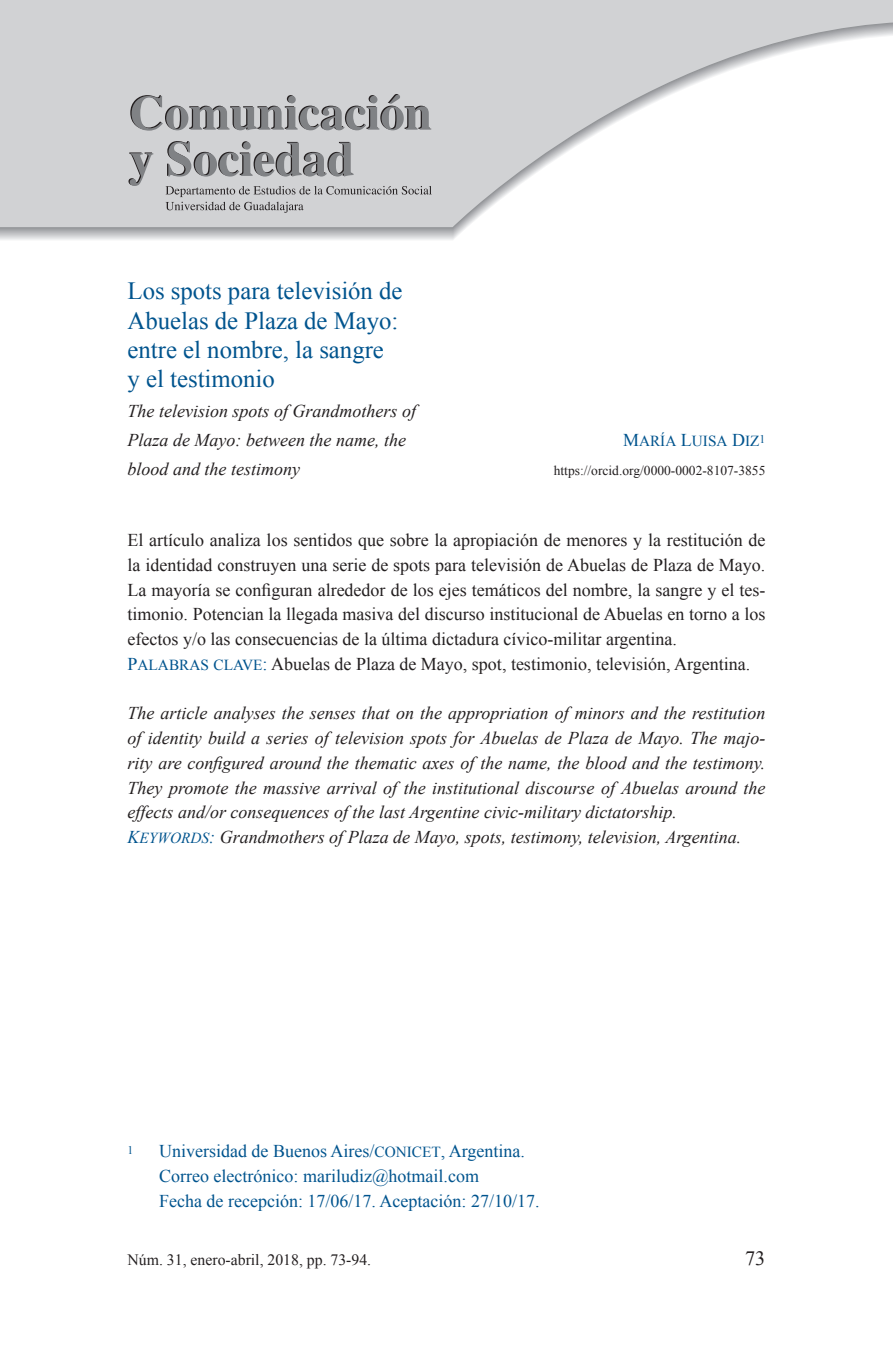
<style>
.page{position:relative;width:893px;height:1372px;background:#fff}
.page>*{position:absolute;margin:0;border:0;box-sizing:border-box;transform-origin:0 0}
.t1{font:24.75px/29.2px "Times New Roman";color:#00548e}
.t2{font:20.25px "Times New Roman";color:#231f20}
.t3{font:italic 18px/24.8px "Times New Roman";color:#231f20}
.t4{font:18px/24.8px "Times New Roman";color:#231f20}
.t5{font:18px/24.8px "Times New Roman";color:#00548e}
.t6{font:15.75px "Times New Roman";color:#231f20}
.t7{font:15.3px "Times New Roman PSMT SC850";color:#00548e}
.t8{font:13.5px "Times New Roman";color:#231f20}
.t9{font:11.7px "Times New Roman";color:#00548e}
.s1{font-size:18px}
.s2{font-family:"Times New Roman PSMT SC850";color:#00548e}
.s3{font-family:"Times New Roman PSMT SC850";font-size:15.3px;color:#00548e}
.s4{font-family:"Times New Roman PS Italic MT SC850";font-style:normal;color:#00548e}
.s5{font-family:"Times New Roman PS Italic MT SC850";font-style:normal;font-size:15.3px;color:#00548e}
.s6{font-family:"Times New Roman PSMT SC850";font-size:15.3px}
</style>
<div class="page">
<svg style="left:0;top:0;width:893px;height:227px;fill:#d1d2d4"></svg>
<svg style="left:130px;top:94px;width:301px;height:37px;background:#a9aaac"></svg>
<svg style="left:128px;top:152px;width:25px;height:34px"></svg>
<svg style="left:167px;top:141px;width:187px;height:35px;background:#a4a5a7"></svg>
<svg style="left:166px;top:186px;width:266px;height:27px;background:#bcbcbe"></svg>
<h1 class="t1" style="left:128px;top:276px;width:276px">Los spots para televisión de<br>Abuelas de Plaza de Mayo: entre el nombre, la sangre<br>y el testimonio</h1>
<p class="t3" style="left:128px;top:395px;width:290px;line-height:29.2px">The television spots of Grandmothers of<br>Plaza de Mayo: between the name, the blood and the testimony</p>
<p class="t7" style="left:623px;top:430px;width:144px"><span class="s1">M</span>ARÍA <span class="s1">L</span>UISA <span class="s1">D</span>IZ<sup>1</sup></p>
<p class="t8" style="left:554px;top:461px;width:213px">https://orcid.org/0000-0002-8107-3855</p>
<p class="t4" style="left:128px;top:527px;width:639px">El artículo analiza los sentidos que sobre la apropiación de menores y la restitución de la identidad construyen una serie de spots para televisión de Abuelas de Plaza de Mayo.<br>La mayoría se configuran alrededor de los ejes temáticos del nombre, la sangre y el tes&shy;timonio. Potencian la llegada masiva del discurso institucional de Abuelas en torno a los efectos y/o las consecuencias de la última dictadura cívico-militar argentina.<br><span class="s2">P</span><span class="s3">ALABRAS CLAVE</span><span class="s2">:</span> Abuelas de Plaza de Mayo, spot, testimonio, televisión, Argentina.</p>
<p class="t3" style="left:128px;top:700px;width:639px">The article analyses the senses that on the appropriation of minors and the restitution of identity build a series of television spots for Abuelas de Plaza de Mayo. The majo&shy;rity are configured around the thematic axes of the name, the blood and the testimony.<br>They promote the massive arrival of the institutional discourse of Abuelas around the effects and/or consequences of the last Argentine civic-military dictatorship.<br><span class="s4">K</span><span class="s5">EYWORDS</span><span class="s4">:</span> Grandmothers of Plaza de Mayo, spots, testimony, television, Argentina.</p>
<p class="t9" style="left:128px;top:1142px;width:7px">1</p>
<p class="t5" style="left:159px;top:1138px;width:382px">Universidad de Buenos Aires/<span class="s6">CONICET</span>, Argentina.<br>Correo electrónico: mariludiz@hotmail.com<br>Fecha de recepción: 17/06/17. Aceptación: 27/10/17.</p>
<p class="t6" style="left:128px;top:1249px;width:245px">Núm. 31, enero-abril, 2018, pp. 73-94.</p>
<p class="t2" style="left:745px;top:1244px;width:22px">73</p>
</div>
